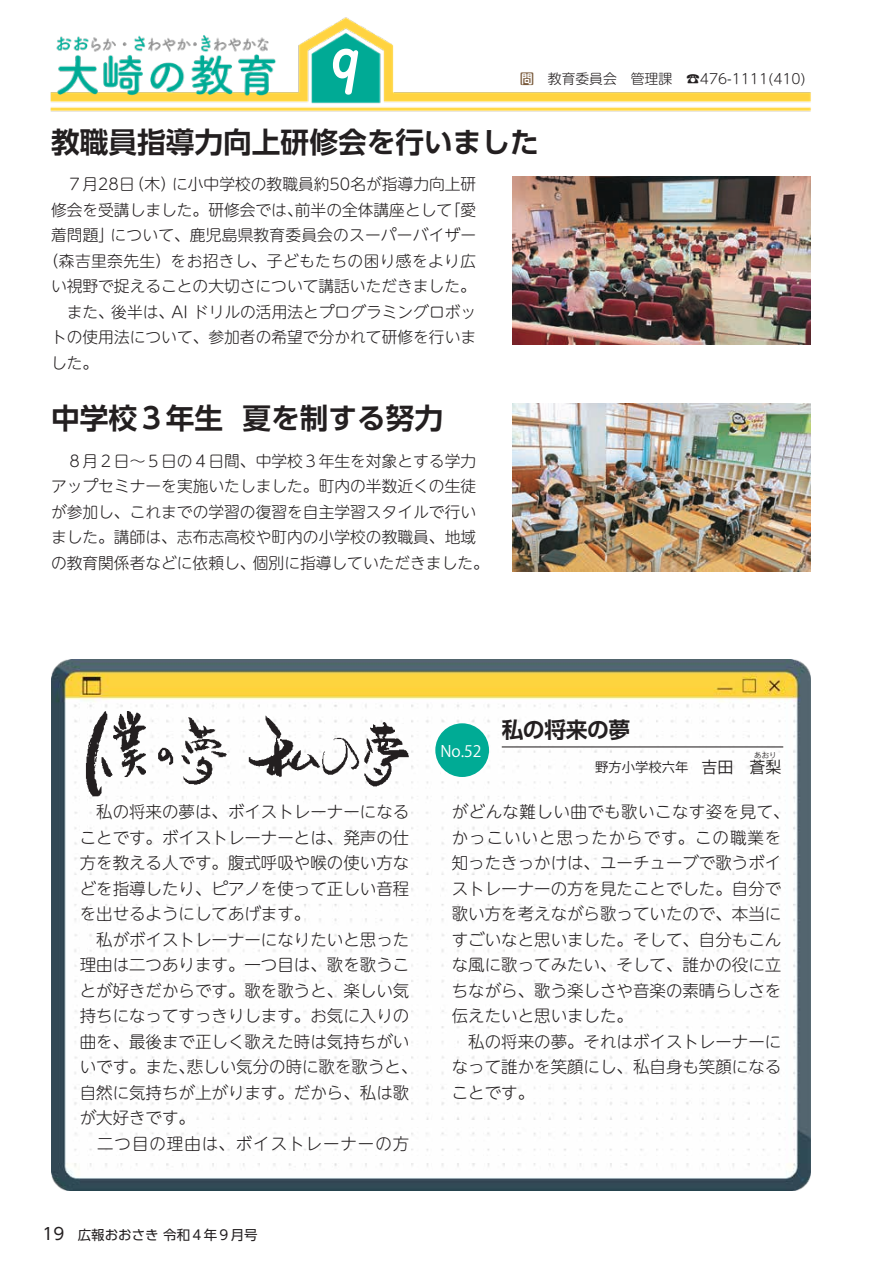
<style>
.page{position:relative;width:893px;height:1263px;background:#fff}
.page>*{position:absolute;margin:0;border:0;box-sizing:border-box;transform-origin:0 0}
.t1{font:700 59.55px "UD Digi Kyokasho Pro";color:#fff}
.t2{font:700 28.65px "UD Shin Go Pr 6 De";color:#231f20}
.t3{font:700 21.75px "UD Shin Go Pr 6 De";letter-spacing:-.02em;color:#231f20}
.t4{font:300 16.5px/25.5px "UD Shin M Go Pr 6";color:#231f20}
.t5{font:15.9px "Koz Go Pro";color:#231f20}
.t6{font:300 15.75px/25.5px "UD Shin M Go Pr 6";color:#231f20}
.t7{font:300 15.75px "UD Shin M Go Pr 6";letter-spacing:.025em;color:#231f20}
.t8{font:15.75px "Koz Go Pro";color:#fff}
.t9{font:300 13.8px "UD Shin M Go Pr 6";color:#231f20}
.t10{font:13.5px "UD Shin Go Pr 6";color:#231f20}
.t11{font:13.35px "Koz Go Pro";color:#231f20}
.t12{font:7.5px "Koz Go Pro";color:#231f20}
.s1{font-family:"UD Shin M Go Pr 6 De";font-weight:700;color:#79593a}
.s2{font-size:15.9px}
.s3{font-size:16.5px}
</style>
<div class="page">
<img style="left:50px;top:17px;width:761px;height:95px">
<img style="left:51px;top:659px;width:759px;height:531px">
<div style="left:435px;top:723px;width:54px;height:54px;background:#00ab95;border-radius:50%"></div>
<hr style="left:502px;top:746px;width:281px;height:1px;background:#231f20">
<img style="left:79px;top:704px;width:332px;height:96px">
<img style="left:512px;top:177px;width:298px;height:168px">
<img style="left:512px;top:404px;width:298px;height:167px">
<h1 class="t1" style="left:331px;top:22px;width:31px">9</h1>
<p class="t9" style="left:520px;top:68px;width:287px"><span class="s1">問</span>　教育委員会　管理課　☎476-1111(410)</p>
<h2 class="t2" style="left:51px;top:118px;width:489px">教職員指導力向上研修会を行いました</h2>
<p class="t6" style="left:51px;top:171px;width:427px">　７月28日（木）に小中学校の教職員約50名が指導力向上研</p>
<p class="t6" style="left:51px;top:196px;width:427px">修会を受講しました。研修会では、前半の全体講座として「愛</p>
<p class="t6" style="left:51px;top:222px;width:427px">着問題」について、鹿児島県教育委員会のスーパーバイザー</p>
<p class="t7" style="left:43px;top:248px;width:434px">（森吉里奈先生）をお招きし、子どもたちの困り感をより広</p>
<p class="t6" style="left:51px;top:273px;width:426px">い視野で捉えることの大切さについて講話いただきました。</p>
<p class="t6" style="left:51px;top:298px;width:427px">　また、後半は、AI ドリルの活用法とプログラミングロボッ</p>
<p class="t6" style="left:51px;top:324px;width:427px">トの使用法について、参加者の希望で分かれて研修を行いま</p>
<p class="t6" style="left:51px;top:349px;width:49px">した。</p>
<h2 class="t2" style="left:51px;top:395px;width:394px">中学校３年生 夏を制する努力</h2>
<p class="t6" style="left:51px;top:447px;width:439px">　８月２日～５日の４日間、中学校３年生を対象とする学力アップセミナーを実施いたしました。町内の半数近くの生徒が参加し、これまでの学習の復習を自主学習スタイルで行いました。講師は、志布志高校や町内の小学校の教職員、地域の教育関係者などに依頼し、個別に指導していただきました。</p>
<p class="t8" style="left:440px;top:741px;width:43px">No.52</p>
<h3 class="t3" style="left:502px;top:712px;width:130px">私の将来の夢</h3>
<p class="t11" style="left:595px;top:759px;width:172px">野方小学校六年　<span class="s2">吉田　蒼</span></p>
<p class="t12" style="left:754px;top:751px;width:24px">あおり</p>
<p class="t5" style="left:765px;top:757px;width:17px">梨</p>
<p class="t4" style="left:80px;top:798px;width:339px">　私の将来の夢は、ボイストレーナーになることです。ボイストレーナーとは、発声の仕方を教える人です。腹式呼吸や喉の使い方などを指導したり、ピアノを使って正しい音程を出せるようにしてあげます。<br>　私がボイストレーナーになりたいと思った理由は二つあります。一つ目は、歌を歌うことが好きだからです。歌を歌うと、楽しい気持ちになってすっきりします。お気に入りの曲を、最後まで正しく歌えた時は気持ちがいいです。また、悲しい気分の時に歌を歌うと、自然に気持ちが上がります。だから、私は歌が大好きです。<br>　二つ目の理由は、ボイストレーナーの方</p>
<p class="t4" style="left:452px;top:798px;width:339px">がどんな難しい曲でも歌いこなす姿を見て、かっこいいと思ったからです。この職業を知ったきっかけは、ユーチューブで歌うボイストレーナーの方を見たことでした。自分で歌い方を考えながら歌っていたので、本当にすごいなと思いました。そして、自分もこんな風に歌ってみたい、そして、誰かの役に立ちながら、歌う楽しさや音楽の素晴らしさを伝えたいと思いました。<br>　私の将来の夢。それはボイストレーナーになって誰かを笑顔にし、私自身も笑顔になることです。</p>
<p class="t10" style="left:43px;top:1224px;width:217px"><span class="s3">19</span> 広報おおさき令和４年９月号</p>
</div>
